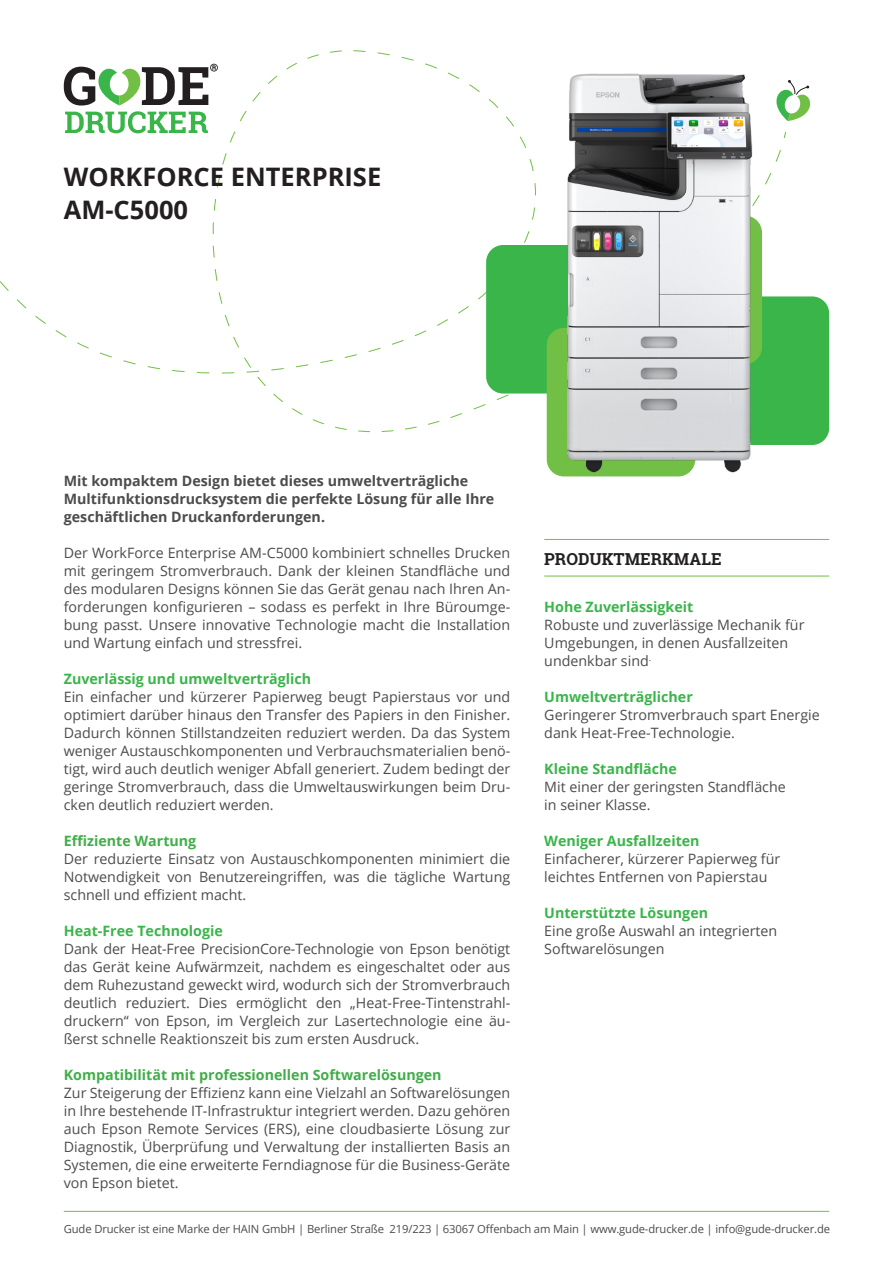
<style>
.page{position:relative;width:893px;height:1263px;background:#fff}
.page>*{position:absolute;margin:0;border:0;box-sizing:border-box;transform-origin:0 0}
.t1{font:700 25.5px/33px "Open Sans";color:#231f20}
.t2{font:700 16.5px "Roboto Slab";color:#231f20}
.t3{font:14.25px/18px "Open Sans";color:#4b4c4d;text-align:justify}
.t4{font:700 14.25px "Open Sans";color:#3ab54a}
.t5{font:700 14.25px/18px "Open Sans";color:#4b4c4d}
.t6{font:700 14.25px "Open Sans";color:#40ae49}
.t7{font:11.25px "Open Sans";letter-spacing:-.01em;color:#4b4c4d}
</style>
<div class="page">
<svg style="left:0;top:50px;width:517px;height:368px"></svg>
<svg style="left:64px;top:64px;width:154px;height:69px"></svg>
<div style="left:681px;top:296px;width:148px;height:149px;background:#3ab54a;border-radius:17px"></div>
<div style="left:486px;top:245px;width:149px;height:148px;background:#3ab54a;border-radius:17px"></div>
<img style="left:517px;top:73px;width:284px;height:404px">
<svg style="left:762px;top:80px;width:49px;height:41px"></svg>
<hr style="left:544px;top:539px;width:285px;height:1px;background:#71bf44">
<hr style="left:544px;top:576px;width:285px;height:1px;background:#71bf44">
<hr style="left:64px;top:1211px;width:765px;height:1px;background:#71bf44">
<h1 class="t1" style="left:64px;top:159px;width:319px">WORKFORCE ENTERPRISE<br>AM-C5000</h1>
<p class="t5" style="left:64px;top:471px;width:432px">Mit kompaktem Design bietet dieses umweltverträgliche<br>Multifunktionsdrucksystem die perfekte Lösung für alle Ihre geschäftlichen Druckanforderungen.</p>
<p class="t3" style="left:64px;top:543px;width:448px">Der WorkForce Enterprise AM-C5000 kombiniert schnelles Drucken mit geringem Stromverbrauch. Dank der kleinen Standfläche und des modularen Designs können Sie das Gerät genau nach Ihren An&shy;forderungen konfigurieren – sodass es perfekt in Ihre Büroumge&shy;bung passt. Unsere innovative Technologie macht die Installation und Wartung einfach und stressfrei.</p>
<p class="t4" style="left:64px;top:669px;width:249px">Zuverlässig und umweltverträglich</p>
<p class="t3" style="left:64px;top:687px;width:448px">Ein einfacher und kürzerer Papierweg beugt Papierstaus vor und optimiert darüber hinaus den Transfer des Papiers in den Finisher.<br>Dadurch können Stillstandzeiten reduziert werden. Da das System weniger Austauschkomponenten und Verbrauchsmaterialien benö&shy;tigt, wird auch deutlich weniger Abfall generiert. Zudem bedingt der geringe Stromverbrauch, dass die Umweltauswirkungen beim Dru&shy;cken deutlich reduziert werden.</p>
<p class="t6" style="left:64px;top:831px;width:134px">Effiziente Wartung</p>
<p class="t3" style="left:64px;top:849px;width:448px">Der reduzierte Einsatz von Austauschkomponenten minimiert die Notwendigkeit von Benutzereingriffen, was die tägliche Wartung schnell und effizient macht.</p>
<p class="t4" style="left:64px;top:921px;width:161px">Heat-Free Technologie</p>
<p class="t3" style="left:64px;top:939px;width:448px">Dank der Heat-Free PrecisionCore-Technologie von Epson benötigt das Gerät keine Aufwärmzeit, nachdem es eingeschaltet oder aus dem Ruhezustand geweckt wird, wodurch sich der Stromverbrauch deutlich reduziert. Dies ermöglicht den „Heat-Free-Tintenstrahl&shy;druckern“ von Epson, im Vergleich zur Lasertechnologie eine äu&shy;ßerst schnelle Reaktionszeit bis zum ersten Ausdruck.</p>
<p class="t6" style="left:64px;top:1065px;width:379px">Kompatibilität mit professionellen Softwarelösungen</p>
<p class="t3" style="left:64px;top:1083px;width:448px">Zur Steigerung der Effizienz kann eine Vielzahl an Softwarelösungen in Ihre bestehende IT-Infrastruktur integriert werden. Dazu gehören auch Epson Remote Services (ERS), eine cloudbasierte Lösung zur Diagnostik, Überprüfung und Verwaltung der installierten Basis an Systemen, die eine erweiterte Ferndiagnose für die Business-Geräte von Epson bietet.</p>
<p class="t2" style="left:544px;top:548px;width:179px">PRODUKTMERKMALE</p>
<p class="t4" style="left:544px;top:597px;width:151px">Hohe Zuverlässigkeit</p>
<p class="t3" style="left:544px;top:615px;width:262px;text-align:left">Robuste und zuverlässige Mechanik für<br>Umgebungen, in denen Ausfallzeiten undenkbar sind<sup>.</sup></p>
<p class="t4" style="left:544px;top:687px;width:150px">Umweltverträglicher</p>
<p class="t3" style="left:544px;top:705px;width:277px">Geringerer Stromverbrauch spart Energie dank Heat-Free-Technologie.</p>
<p class="t4" style="left:544px;top:759px;width:134px">Kleine Standfläche</p>
<p class="t3" style="left:544px;top:777px;width:243px">Mit einer der geringsten Standfläche in seiner Klasse.</p>
<p class="t4" style="left:544px;top:831px;width:157px">Weniger Ausfallzeiten</p>
<p class="t3" style="left:544px;top:849px;width:238px">Einfacherer, kürzerer Papierweg für leichtes Entfernen von Papierstau</p>
<p class="t4" style="left:544px;top:903px;width:165px">Unterstützte Lösungen</p>
<p class="t3" style="left:544px;top:921px;width:234px">Eine große Auswahl an integrierten<br>Softwarelösungen</p>
<p class="t7" style="left:64px;top:1221px;width:768px">Gude Drucker ist eine Marke der HAIN GmbH | Berliner Straße 219/223 | 63067 Offenbach am Main | www.gude-drucker.de | info@gude-drucker.de</p>
</div>
